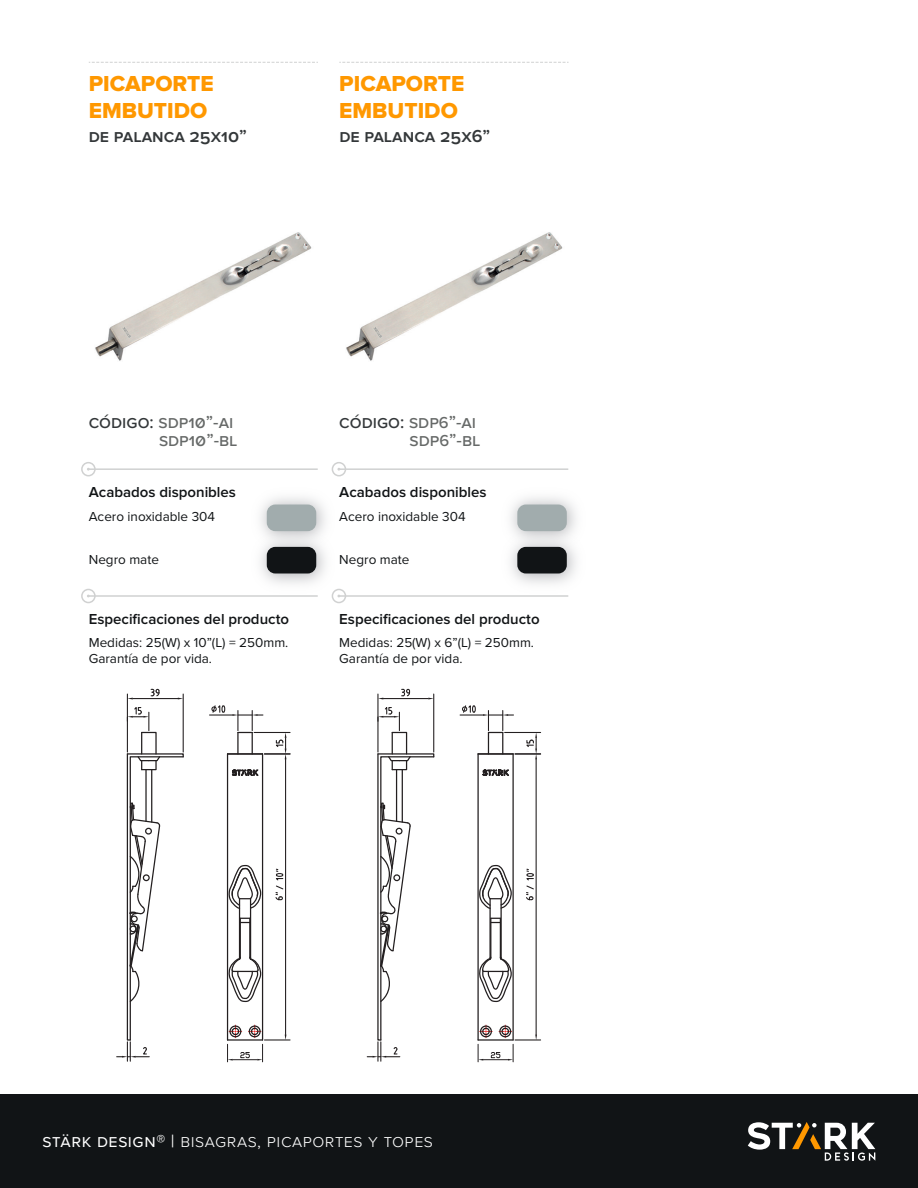
<style>
.page{position:relative;width:918px;height:1188px;background:#fff}
.page>*{position:absolute;margin:0;border:0;box-sizing:border-box;transform-origin:0 0}
.t1{font:22.5px/27px "Proxima Nova Extrabld";color:#ff9800}
.t2{font:500 18px/18.3px "Proxima Nova";color:#666968;text-align:right}
.t3{font:300 18px "Proxima Nova";letter-spacing:.03em;color:#fff}
.t4{font:600 18px "Proxima Nova";color:#333739}
.t5{font:600 15px "Proxima Nova";color:#111416}
.t6{font:13.5px/16.2px "Proxima Nova";color:#111416}
.s1{color:#333739}
.s2{font-size:16.5px}
.s3{font-weight:400}
</style>
<div class="page">
<div style="left:0;top:1095px;width:918px;height:93px;background:#111416"></div>
<svg style="left:748px;top:1122px;width:127px;height:39px"></svg>
<svg style="left:89px;top:62px;width:229px;height:1px"></svg>
<svg style="left:339px;top:62px;width:230px;height:1px"></svg>
<img style="left:346px;top:232px;width:217px;height:129px">
<img style="left:260px;top:497px;width:86px;height:107px">
<div style="left:267px;top:547px;width:49px;height:27px;background:#111416;border-radius:9px"></div>
<div style="left:81px;top:462px;width:15px;height:14px;border:2px solid #d0d1d1;border-radius:50%"></div>
<hr style="left:88px;top:468px;width:230px;height:2px;background:#d0d1d1">
<div style="left:81px;top:589px;width:15px;height:14px;border:2px solid #d0d1d1;border-radius:50%"></div>
<hr style="left:88px;top:595px;width:230px;height:2px;background:#d0d1d1">
<div style="left:332px;top:589px;width:14px;height:14px;border:2px solid #d0d1d1;border-radius:50%"></div>
<hr style="left:339px;top:595px;width:229px;height:2px;background:#d0d1d1">
<img style="left:465px;top:497px;width:111px;height:100px">
<div style="left:517px;top:547px;width:50px;height:27px;background:#111416;border-radius:9px"></div>
<div style="left:332px;top:462px;width:14px;height:14px;border:2px solid #d0d1d1;border-radius:50%"></div>
<hr style="left:339px;top:468px;width:229px;height:2px;background:#d0d1d1">
<hr style="left:262px;top:754px;width:1px;height:286px;background:#231f20">
<hr style="left:250px;top:898px;width:1px;height:61px;background:#231f20">
<hr style="left:249px;top:918px;width:1px;height:40px;background:#231f20">
<hr style="left:240px;top:918px;width:1px;height:40px;background:#231f20">
<hr style="left:239px;top:899px;width:1px;height:60px;background:#231f20">
<hr style="left:227px;top:754px;width:1px;height:286px;background:#231f20">
<svg style="left:240px;top:918px;width:10px;height:5px"></svg>
<hr style="left:228px;top:1039px;width:35px;height:2px;background:#231f20">
<hr style="left:228px;top:753px;width:35px;height:2px;background:#231f20">
<svg style="left:227px;top:1044px;width:36px;height:18px"></svg>
<hr style="left:264px;top:1039px;width:26px;height:2px;background:#231f20">
<hr style="left:285px;top:759px;width:1px;height:276px;background:#231f20">
<svg style="left:275px;top:869px;width:9px;height:32px"></svg>
<svg style="left:228px;top:955px;width:34px;height:51px"></svg>
<svg style="left:228px;top:860px;width:34px;height:50px"></svg>
<svg style="left:248px;top:1024px;width:13px;height:14px"></svg>
<svg style="left:229px;top:1024px;width:13px;height:14px"></svg>
<hr style="left:210px;top:714px;width:23px;height:2px;background:#231f20">
<svg style="left:233px;top:711px;width:57px;height:48px"></svg>
<svg style="left:211px;top:705px;width:15px;height:8px"></svg>
<hr style="left:183px;top:694px;width:1px;height:58px;background:#231f20">
<hr style="left:127px;top:694px;width:1px;height:58px;background:#231f20">
<hr style="left:133px;top:698px;width:45px;height:1px;background:#231f20">
<svg style="left:151px;top:688px;width:9px;height:9px"></svg>
<svg style="left:117px;top:705px;width:67px;height:356px"></svg>
<svg style="left:232px;top:770px;width:26px;height:6px"></svg>
<hr style="left:512px;top:754px;width:2px;height:286px;background:#231f20">
<hr style="left:500px;top:898px;width:2px;height:61px;background:#231f20">
<hr style="left:489px;top:899px;width:2px;height:60px;background:#231f20">
<hr style="left:477px;top:754px;width:2px;height:286px;background:#231f20">
<svg style="left:491px;top:918px;width:9px;height:5px"></svg>
<hr style="left:478px;top:1039px;width:35px;height:2px;background:#231f20">
<hr style="left:478px;top:753px;width:35px;height:2px;background:#231f20">
<svg style="left:478px;top:1044px;width:36px;height:18px"></svg>
<hr style="left:515px;top:1039px;width:26px;height:2px;background:#231f20">
<hr style="left:536px;top:759px;width:1px;height:276px;background:#231f20">
<svg style="left:526px;top:869px;width:8px;height:32px"></svg>
<svg style="left:479px;top:955px;width:33px;height:48px"></svg>
<svg style="left:479px;top:864px;width:33px;height:46px"></svg>
<svg style="left:499px;top:1024px;width:13px;height:14px"></svg>
<svg style="left:479px;top:1024px;width:14px;height:14px"></svg>
<hr style="left:460px;top:714px;width:23px;height:2px;background:#231f20">
<svg style="left:483px;top:711px;width:58px;height:48px"></svg>
<svg style="left:462px;top:705px;width:14px;height:8px"></svg>
<hr style="left:433px;top:694px;width:1px;height:58px;background:#231f20">
<hr style="left:377px;top:694px;width:1px;height:58px;background:#231f20">
<hr style="left:383px;top:698px;width:45px;height:1px;background:#231f20">
<svg style="left:402px;top:688px;width:9px;height:9px"></svg>
<svg style="left:367px;top:705px;width:68px;height:356px"></svg>
<svg style="left:483px;top:770px;width:26px;height:6px"></svg>
<img style="left:95px;top:232px;width:217px;height:129px">
<h1 class="t1" style="left:89px;top:71px;width:126px">PICAPORTE<br>EMBUTIDO</h1>
<h2 class="t4" style="left:89px;top:128px;width:160px">DE PALANCA 25X10”</h2>
<h2 class="t4" style="left:339px;top:128px;width:152px">DE PALANCA 25X6”</h2>
<h1 class="t1" style="left:339px;top:71px;width:126px">PICAPORTE<br>EMBUTIDO</h1>
<h2 class="t2" style="left:89px;top:412px;width:150px"><span class="s1">CÓDIGO:</span> SDP10”-AI<br>SDP10”-BL</h2>
<h2 class="t2" style="left:339px;top:412px;width:143px"><span class="s1">CÓDIGO:</span> SDP<span class="s2">6</span>”-AI<br>SDP<span class="s2">6</span>”-BL</h2>
<p class="t5" style="left:89px;top:485px;width:149px">Acabados disponibles</p>
<p class="t6" style="left:89px;top:508px;width:128px">Acero inoxidable 304</p>
<p class="t6" style="left:89px;top:550px;width:72px">Negro mate</p>
<p class="t5" style="left:89px;top:612px;width:202px">Especificaciones del producto</p>
<p class="t6" style="left:89px;top:634px;width:201px">Medidas: 25(W) x 10”(L) = 250mm.<br>Garantía de por vida.</p>
<p class="t5" style="left:339px;top:485px;width:149px">Acabados disponibles</p>
<p class="t6" style="left:339px;top:508px;width:128px">Acero inoxidable 304</p>
<p class="t6" style="left:339px;top:550px;width:72px">Negro mate</p>
<p class="t5" style="left:339px;top:612px;width:202px">Especificaciones del producto</p>
<p class="t6" style="left:339px;top:634px;width:196px">Medidas: 25(W) x 6”(L) = 250mm.<br>Garantía de por vida.</p>
<h2 class="t3" style="left:43px;top:1133px;width:392px"><span class="s3">STÄRK DESIGN® |</span> BISAGRAS, PICAPORTES Y TOPES</h2>
</div>
